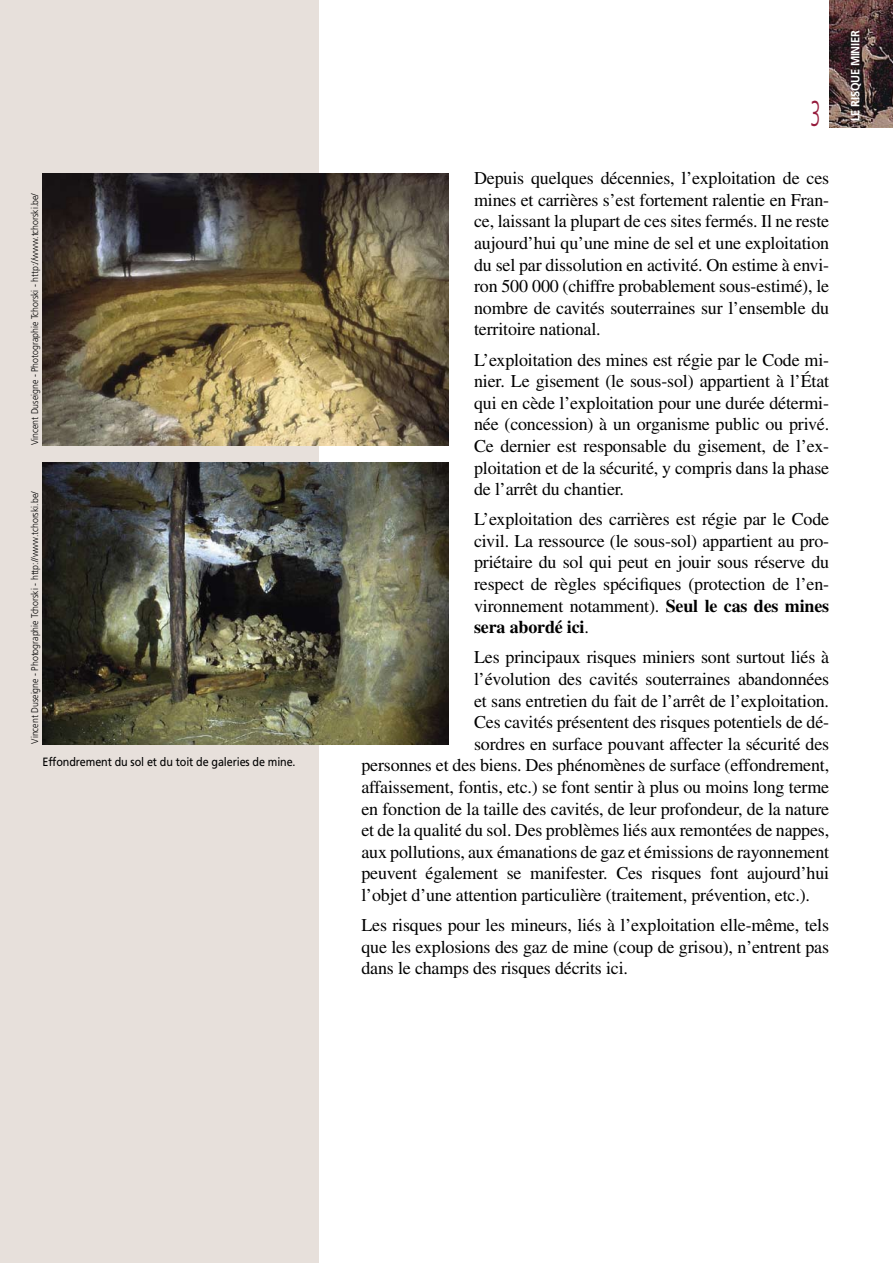
<style>
.page{position:relative;width:893px;height:1263px;background:#fff}
.page>*{position:absolute;margin:0;border:0;box-sizing:border-box;transform-origin:0 0}
.t1{font:300 36px "Frutiger";color:#951b3c;scale:.5 1}
.t2{font:18px/21.6px "Times";letter-spacing:-.01em;color:#000;text-align:justify}
.t3{font:12px "Frutiger";letter-spacing:-.01em;color:#000;scale:.9 1}
.t4{font:700 12px "Frutiger";letter-spacing:-.025em;color:#fff;scale:.92 1}
.t5{font:300 9.75px "Frutiger";color:#000;scale:.9 1}
.s1{font-weight:700}
</style>
<div class="page">
<div style="left:0;top:0;width:319px;height:1263px;background:#e7e0db"></div>
<img style="left:829px;top:0;width:64px;height:128px">
<img style="left:43px;top:174px;width:406px;height:271px">
<img style="left:43px;top:462px;width:406px;height:282px">
<p class="t5" style="left:29px;top:445px;width:282px;rotate:-90deg">Vincent Duseigne - Photographie Tchorski - http://www.tchorski.be/</p>
<p class="t5" style="left:29px;top:744px;width:282px;rotate:-90deg">Vincent Duseigne - Photographie Tchorski - http://www.tchorski.be/</p>
<p class="t3" style="left:43px;top:755px;width:283px">Effondrement du sol et du toit de galeries de mine.</p>
<h1 class="t1" style="left:810px;top:93px;width:22px">3</h1>
<p class="t2" style="left:474px;top:167px;width:357px">Depuis quelques décennies, l’exploitation de ces mines et carrières s’est fortement ralentie en Fran&shy;ce, laissant la plupart de ces sites fermés. Il ne reste aujourd’hui qu’une mine de sel et une exploitation du sel par dissolution en activité. On estime à envi&shy;ron 500 000 (chiffre probablement sous-estimé), le nombre de cavités souterraines sur l’ensemble du territoire national.</p>
<p class="t2" style="left:474px;top:349px;width:357px">L’exploitation des mines est régie par le Code mi&shy;nier. Le gisement (le sous-sol) appartient à l’État qui en cède l’exploitation pour une durée détermi&shy;née (concession) à un organisme public ou privé.<br>Ce dernier est responsable du gisement, de l’ex&shy;ploitation et de la sécurité, y compris dans la phase de l’arrêt du chantier.</p>
<p class="t2" style="left:474px;top:508px;width:357px">L’exploitation des carrières est régie par le Code civil. La ressource (le sous-sol) appartient au pro&shy;priétaire du sol qui peut en jouir sous réserve du respect de règles spécifiques (protection de l’en&shy;vironnement notamment). <span class="s1">Seul le cas des mines sera abordé ici</span>.</p>
<p class="t2" style="left:474px;top:646px;width:356px">Les principaux risques miniers sont surtout liés à</p>
<p class="t2" style="left:474px;top:668px;width:357px">l’évolution des cavités souterraines abandonnées</p>
<p class="t2" style="left:474px;top:690px;width:356px">et sans entretien du fait de l’arrêt de l’exploitation.</p>
<p class="t2" style="left:474px;top:711px;width:357px">Ces cavités présentent des risques potentiels de dé-</p>
<p class="t2" style="left:474px;top:733px;width:357px">sordres en surface pouvant affecter la sécurité des</p>
<p class="t2" style="left:361px;top:754px;width:469px">personnes et des biens. Des phénomènes de surface (effondrement,</p>
<p class="t2" style="left:361px;top:776px;width:469px">affaissement, fontis, etc.) se font sentir à plus ou moins long terme</p>
<p class="t2" style="left:361px;top:798px;width:469px">en fonction de la taille des cavités, de leur profondeur, de la nature</p>
<p class="t2" style="left:361px;top:819px;width:469px">et de la qualité du sol. Des problèmes liés aux remontées de nappes,</p>
<p class="t2" style="left:361px;top:841px;width:469px">aux pollutions, aux émanations de gaz et émissions de rayonnement</p>
<p class="t2" style="left:361px;top:862px;width:469px">peuvent également se manifester. Ces risques font aujourd’hui</p>
<p class="t2" style="left:361px;top:884px;width:450px">l’objet d’une attention particulière (traitement, prévention, etc.).</p>
<p class="t2" style="left:361px;top:914px;width:469px">Les risques pour les mineurs, liés à l’exploitation elle-même, tels que les explosions des gaz de mine (coup de grisou), n’entrent pas dans le champs des risques décrits ici.</p>
<p class="t4" style="left:848px;top:121px;width:100px;rotate:-90deg">LE RISQUE MINIER</p>
</div>
